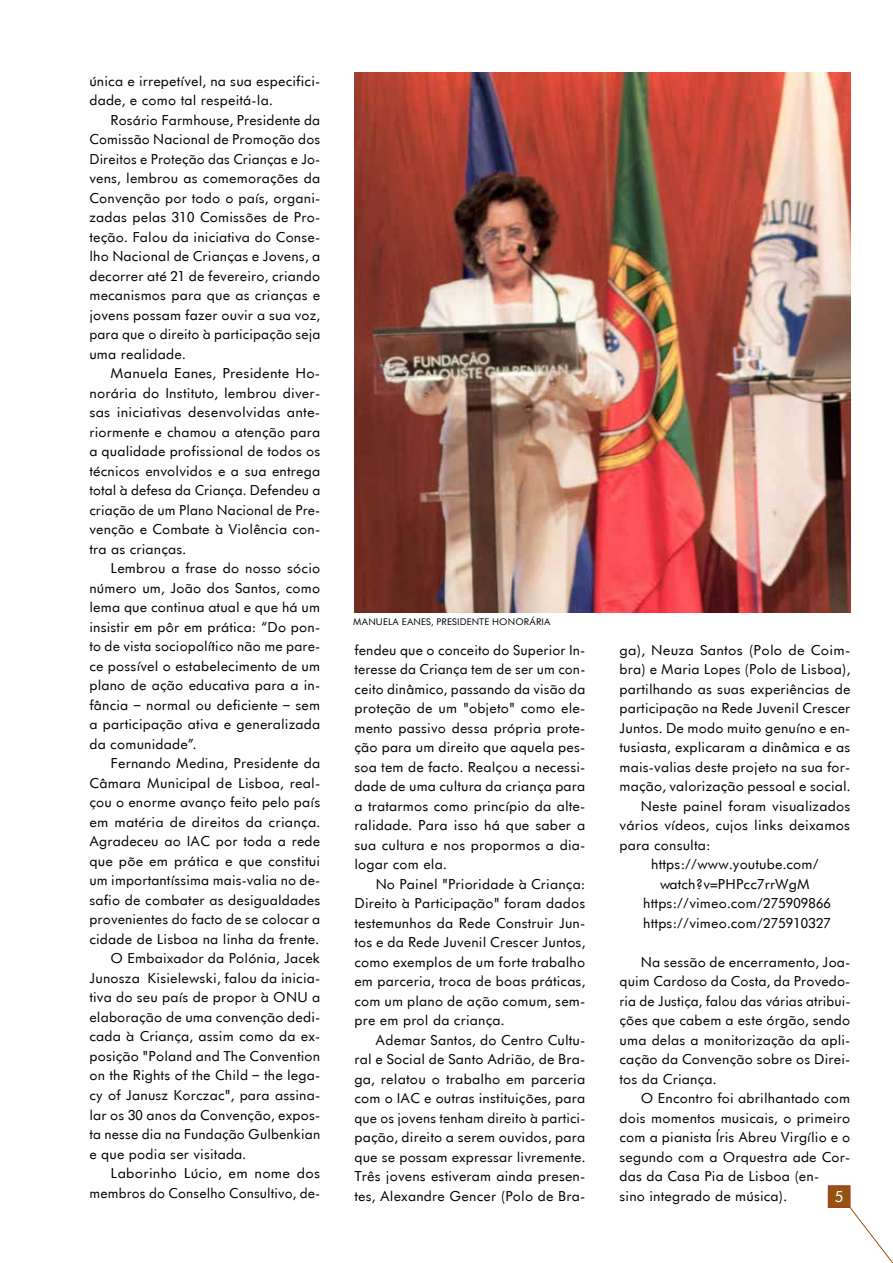
<style>
.page{position:relative;width:893px;height:1263px;background:#fff}
.page>*{position:absolute;margin:0;border:0;box-sizing:border-box;transform-origin:0 0}
.t1{font:15px "Futurist";color:#fff}
.t2{font:13.5px/19.5px "Futurist";color:#000;text-align:justify}
.t3{font:9px "Futurist";color:#000}
</style>
<div class="page">
<div style="left:828px;top:1185px;width:22px;height:23px;background:#96530d;border:2px solid #a14127"></div>
<svg style="left:849px;top:1206px;width:44px;height:57px"></svg>
<img style="left:354px;top:72px;width:496px;height:541px">
<p class="t2" style="left:89px;top:71px;width:233px">única e irrepetível, na sua especifici&shy;dade, e como tal respeitá-la.</p>
<p class="t2" style="left:89px;top:110px;width:233px;text-indent:21px">Rosário Farmhouse, Presidente da Comissão Nacional de Promoção dos Direitos e Proteção das Crianças e Jo&shy;vens, lembrou as comemorações da Convenção por todo o país, organi&shy;zadas pelas 310 Comissões de Pro&shy;teção. Falou da iniciativa do Conse&shy;lho Nacional de Crianças e Jovens, a decorrer até 21 de fevereiro, criando mecanismos para que as crianças e jovens possam fazer ouvir a sua voz, para que o direito à participação seja uma realidade.</p>
<p class="t2" style="left:89px;top:363px;width:233px;text-indent:21px">Manuela Eanes, Presidente Ho&shy;norária do Instituto, lembrou diver&shy;sas iniciativas desenvolvidas ante&shy;riormente e chamou a atenção para a qualidade profissional de todos os técnicos envolvidos e a sua entrega total à defesa da Criança. Defendeu a criação de um Plano Nacional de Pre&shy;venção e Combate à Violência con&shy;tra as crianças.</p>
<p class="t2" style="left:89px;top:558px;width:233px;text-indent:21px">Lembrou a frase do nosso sócio número um, João dos Santos, como lema que continua atual e que há um insistir em pôr em prática: “Do pon&shy;to de vista sociopolítico não me pare&shy;ce possível o estabelecimento de um plano de ação educativa para a in&shy;fância – normal ou deficiente – sem a participação ativa e generalizada da comunidade”.</p>
<p class="t2" style="left:111px;top:753px;width:211px">Fernando Medina, Presidente da</p>
<p class="t2" style="left:89px;top:773px;width:233px">Câmara Municipal de Lisboa, real-</p>
<p class="t2" style="left:89px;top:792px;width:233px">çou o enorme avanço feito pelo país</p>
<p class="t2" style="left:89px;top:812px;width:232px">em matéria de direitos da criança.</p>
<p class="t2" style="left:89px;top:831px;width:233px">Agradeceu ao IAC por toda a rede</p>
<p class="t2" style="left:89px;top:851px;width:232px">que põe em prática e que constitui</p>
<p class="t2" style="left:89px;top:870px;width:233px">um importantíssima mais-valia no de-</p>
<p class="t2" style="left:89px;top:890px;width:233px">safio de combater as desigualdades</p>
<p class="t2" style="left:89px;top:909px;width:233px">provenientes do facto de se colocar a</p>
<p class="t2" style="left:89px;top:929px;width:231px">cidade de Lisboa na linha da frente.</p>
<p class="t2" style="left:111px;top:948px;width:211px">O Embaixador da Polónia, Jacek</p>
<p class="t2" style="left:89px;top:968px;width:233px">Junosza Kisielewski, falou da inicia-</p>
<p class="t2" style="left:89px;top:987px;width:233px">tiva do seu país de propor à ONU a</p>
<p class="t2" style="left:89px;top:1007px;width:233px">elaboração de uma convenção dedi-</p>
<p class="t2" style="left:89px;top:1026px;width:233px">cada à Criança, assim como da ex-</p>
<p class="t2" style="left:89px;top:1046px;width:233px">posição "Poland and The Convention</p>
<p class="t2" style="left:89px;top:1065px;width:233px">on the Rights of the Child – the lega-</p>
<p class="t2" style="left:89px;top:1085px;width:233px">cy of Janusz Korczac", para assina-</p>
<p class="t2" style="left:89px;top:1104px;width:233px">lar os 30 anos da Convenção, expos-</p>
<p class="t2" style="left:89px;top:1124px;width:233px">ta nesse dia na Fundação Gulbenkian</p>
<p class="t2" style="left:89px;top:1143px;width:158px">e que podia ser visitada.</p>
<p class="t2" style="left:111px;top:1163px;width:211px">Laborinho Lúcio, em nome dos</p>
<p class="t2" style="left:89px;top:1182px;width:233px">membros do Conselho Consultivo, de-</p>
<p class="t3" style="left:353px;top:616px;width:16px">Manuela</p>
<p class="t3" style="left:402px;top:616px;width:12px">Eanes</p>
<p class="t3" style="left:431px;top:616px;width:12px">, Presidente</p>
<p class="t3" style="left:492px;top:616px;width:9px">Honor</p>
<p class="t3" style="left:529px;top:616px;width:13px">ária</p>
<p class="t2" style="left:354px;top:640px;width:233px">fendeu que o conceito do Superior In&shy;teresse da Criança tem de ser um con&shy;ceito dinâmico, passando da visão da proteção de um "objeto" como ele&shy;mento passivo dessa própria prote&shy;ção para um direito que aquela pes&shy;soa tem de facto. Realçou a necessi&shy;dade de uma cultura da criança para a tratarmos como princípio da alte&shy;ralidade. Para isso há que saber a sua cultura e nos propormos a dia&shy;logar com ela.</p>
<p class="t2" style="left:354px;top:874px;width:233px;text-indent:21px">No Painel "Prioridade à Criança:<br>Direito à Participação" foram dados testemunhos da Rede Construir Jun&shy;tos e da Rede Juvenil Crescer Juntos, como exemplos de um forte trabalho em parceria, troca de boas práticas, com um plano de ação comum, sem&shy;pre em prol da criança.</p>
<p class="t2" style="left:354px;top:1030px;width:233px;text-indent:21px">Ademar Santos, do Centro Cultu&shy;ral e Social de Santo Adrião, de Bra&shy;ga, relatou o trabalho em parceria com o IAC e outras instituições, para que os jovens tenham direito à partici&shy;pação, direito a serem ouvidos, para que se possam expressar livremente.<br>Três jovens estiveram ainda presen&shy;tes, Alexandre Gencer (Polo de Bra-</p>
<p class="t2" style="left:619px;top:640px;width:233px">ga), Neuza Santos (Polo de Coim-</p>
<p class="t2" style="left:619px;top:659px;width:233px">bra) e Maria Lopes (Polo de Lisboa),</p>
<p class="t2" style="left:619px;top:679px;width:233px">partilhando as suas experiências de</p>
<p class="t2" style="left:619px;top:698px;width:232px">participação na Rede Juvenil Crescer</p>
<p class="t2" style="left:619px;top:718px;width:233px">Juntos. De modo muito genuíno e en-</p>
<p class="t2" style="left:619px;top:737px;width:233px">tusiasta, explicaram a dinâmica e as</p>
<p class="t2" style="left:619px;top:757px;width:233px">mais-valias deste projeto na sua for-</p>
<p class="t2" style="left:619px;top:776px;width:233px">mação, valorização pessoal e social.</p>
<p class="t2" style="left:641px;top:796px;width:211px">Neste painel foram visualizados</p>
<p class="t2" style="left:619px;top:815px;width:232px">vários vídeos, cujos links deixamos</p>
<p class="t2" style="left:619px;top:835px;width:93px">para consulta:</p>
<p class="t2" style="left:651px;top:854px;width:169px">https://www.youtube.com/</p>
<p class="t2" style="left:660px;top:874px;width:67px">watch?v=PHP</p>
<p class="t2" style="left:643px;top:874px;width:189px;text-align:left;text-indent:100px">cc7rrWgM https://vimeo.com/275909866 https://vimeo.com/275910327</p>
<p class="t2" style="left:619px;top:952px;width:233px;text-indent:21px">Na sessão de encerramento, Joa&shy;quim Cardoso da Costa, da Provedo&shy;ria de Justiça, falou das várias atribui&shy;ções que cabem a este órgão, sendo uma delas a monitorização da apli&shy;cação da Convenção sobre os Direi&shy;tos da Criança.</p>
<p class="t2" style="left:619px;top:1088px;width:233px;text-align:left;text-indent:21px">O Encontro foi abrilhantado com dois momentos musicais, o primeiro com a pianista Íris Abreu Virgílio e o segundo com a Orquestra ade Cor&shy;das da Casa Pia de Lisboa (en-<br>sino integrado de música).</p>
<p class="t1" style="left:835px;top:1186px;width:10px">5</p>
</div>
